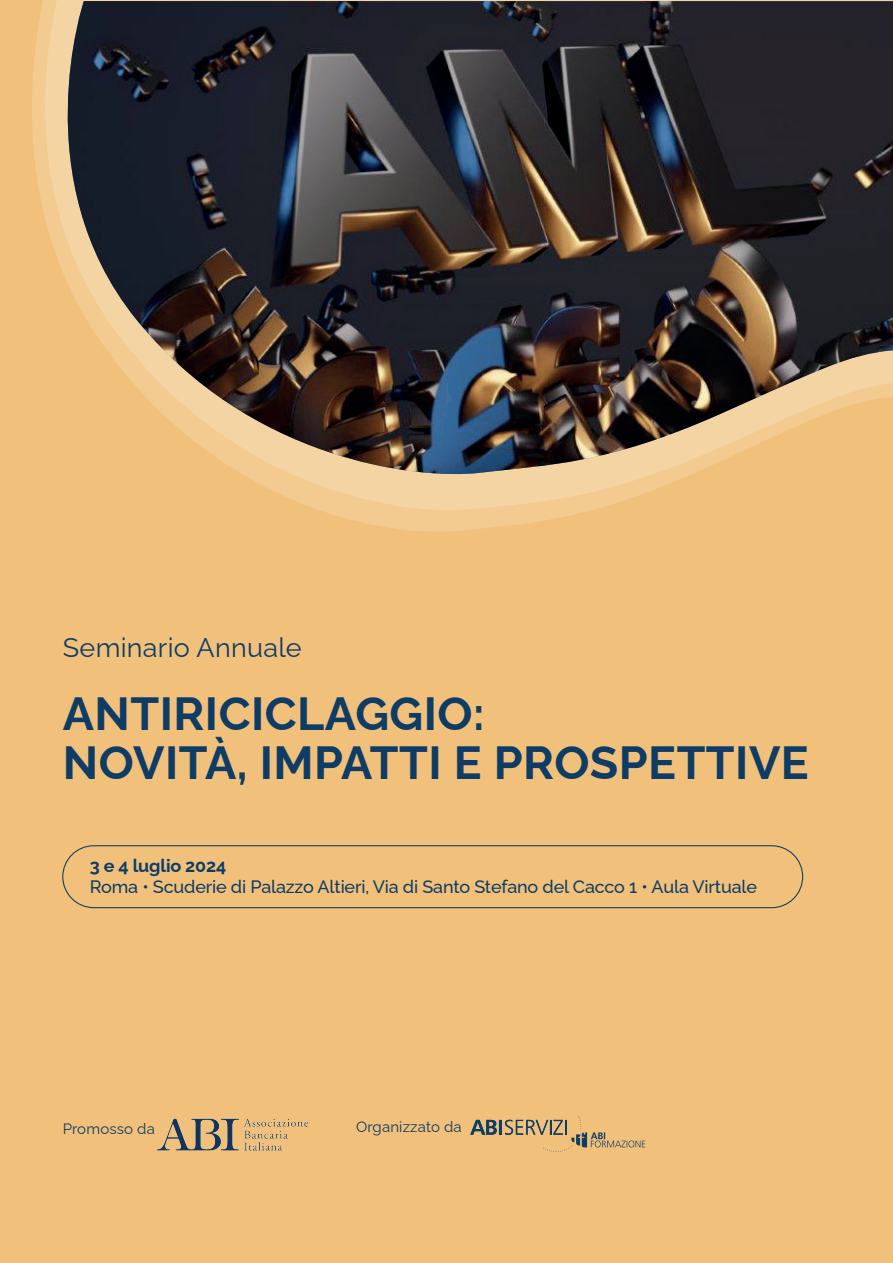
<style>
.page{position:relative;width:893px;height:1263px;background:#f1c17c}
.page>*{position:absolute;margin:0;border:0;box-sizing:border-box;transform-origin:0 0}
.t1{font:700 46.5px/49.5px "Raleway";letter-spacing:.01em;color:#0e3c65}
.t2{font:27px "Raleway";letter-spacing:.01em;color:#0e3c65}
.t3{font:500 18px "Raleway";letter-spacing:-.01em;color:#0e3c65}
.t4{font:700 18px "Raleway";letter-spacing:-.01em;color:#0e3c65}
.t5{font:15px "Raleway";letter-spacing:.01em;color:#0e3c65}
</style>
<div class="page">
<svg style="left:336px;top:515px;width:234px;height:17px;fill:#f3ca8f"></svg>
<svg style="left:43px;top:0;width:850px;height:515px"></svg>
<svg style="left:32px;top:1px;width:861px;height:480px"></svg>
<img style="left:66px;top:1px;width:827px;height:475px">
<div style="left:62px;top:845px;width:741px;height:63px;border:1px solid #104262;border-radius:31px"></div>
<img style="left:156px;top:1118px;width:153px;height:33px">
<svg style="left:470px;top:1116px;width:175px;height:36px"></svg>
<h2 class="t2" style="left:63px;top:626px;width:240px">Seminario Annuale</h2>
<h1 class="t1" style="left:63px;top:683px;width:747px">ANTIRICICLAGGIO:<br>NOVITÀ, IMPATTI E PROSPETTIVE</h1>
<p class="t4" style="left:90px;top:851px;width:138px">3 e 4 luglio 2024</p>
<p class="t3" style="left:90px;top:872px;width:669px">Roma • Scuderie di Palazzo Altieri, Via di Santo Stefano del Cacco 1 • Aula Virtuale</p>
<p class="t5" style="left:63px;top:1117px;width:94px">Promosso da</p>
<p class="t5" style="left:356px;top:1115px;width:107px">Organizzato da</p>
</div>
